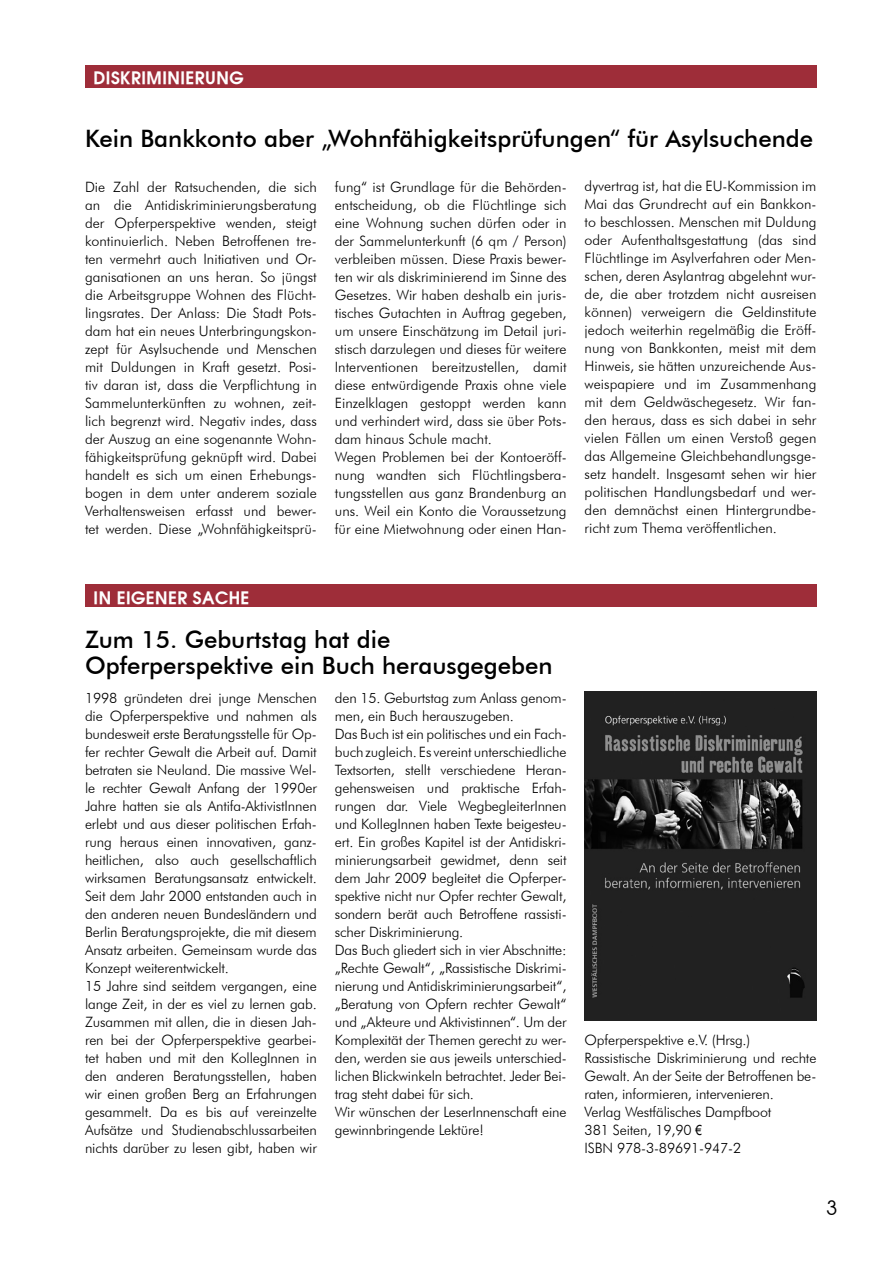
<style>
.page{position:relative;width:893px;height:1263px;background:#fff}
.page>*{position:absolute;margin:0;border:0;box-sizing:border-box;transform-origin:0 0}
.t1{font:500 24px/25.5px "Futura BT";color:#000}
.t2{font:21px "Andrea Normal";color:#000}
.t3{font:700 18px "Andrea";letter-spacing:.025em;color:#fff}
.t4{font:300 14.25px/18px "Futura BT";letter-spacing:-.01em;color:#000}
.s1{font-family:"Arial Narrow";font-weight:400}
</style>
<div class="page">
<div style="left:85px;top:65px;width:731px;height:23px;background:#9e2d39"></div>
<div style="left:85px;top:585px;width:731px;height:22px;background:#9e2d39"></div>
<img style="left:585px;top:692px;width:231px;height:328px">
<p class="t3" style="left:94px;top:67px;width:152px">DISKRIMINIERUNG</p>
<p class="t3" style="left:94px;top:67px;width:99px">Bleiberecht</p>
<h1 class="t1" style="left:85px;top:126px;width:730px">Kein Bankkonto aber „Wohnfähigkeitsprüfungen“ für Asylsuchende</h1>
<p class="t4" style="left:85px;top:177px;width:233px;text-align:justify">Die Zahl der Ratsuchenden, die sich an die Antidiskriminierungsberatung der Opferperspektive wenden, steigt kontinuierlich. Neben Betroffenen tre&shy;ten vermehrt auch Initiativen und Or&shy;ganisationen an uns heran. So jüngst die Arbeitsgruppe Wohnen des Flücht&shy;lingsrates. Der Anlass: Die Stadt Pots&shy;dam hat ein neues Unterbringungskon&shy;zept für Asylsuchende und Menschen mit Duldungen in Kraft gesetzt. Posi&shy;tiv daran ist, dass die Verpflichtung in Sammelunterkünften zu wohnen, zeit&shy;lich begrenzt wird. Negativ indes, dass der Auszug an eine sogenannte Wohn&shy;fähigkeitsprüfung geknüpft wird. Dabei handelt es sich um einen Erhebungs&shy;bogen in dem unter anderem soziale Verhaltensweisen erfasst und bewer&shy;tet werden. Diese „Wohnfähigkeitsprü-</p>
<p class="t4" style="left:335px;top:177px;width:233px">fung“ ist Grundlage für die Behörden&shy;entscheidung, ob die Flüchtlinge sich eine Wohnung suchen dürfen oder in der Sammelunterkunft (6 qm / Person) verbleiben müssen. Diese Praxis bewer&shy;ten wir als diskriminierend im Sinne des Gesetzes. Wir haben deshalb ein juris&shy;tisches Gutachten in Auftrag gegeben, um unsere Einschätzung im Detail juri&shy;stisch darzulegen und dieses für weitere Interventionen bereitzustellen, damit diese entwürdigende Praxis ohne viele Einzelklagen gestoppt werden kann und verhindert wird, dass sie über Pots&shy;dam hinaus Schule macht.<br>Wegen Problemen bei der Kontoeröff&shy;nung wandten sich Flüchtlingsbera&shy;tungsstellen aus ganz Brandenburg an uns. Weil ein Konto die Voraussetzung für eine Mietwohnung oder einen Han-</p>
<p class="t4" style="left:585px;top:177px;width:233px;text-align:justify">dyvertrag ist, hat die EU-Kommission im Mai das Grundrecht auf ein Bankkon&shy;to beschlossen. Menschen mit Duldung oder Aufenthaltsgestattung (das sind Flüchtlinge im Asylverfahren oder Men&shy;schen, deren Asylantrag abgelehnt wur&shy;de, die aber trotzdem nicht ausreisen können) verweigern die Geldinstitute jedoch weiterhin regelmäßig die Eröff&shy;nung von Bankkonten, meist mit dem Hinweis, sie hätten unzureichende Aus&shy;weispapiere und im Zusammenhang mit dem Geldwäschegesetz. Wir fan&shy;den heraus, dass es sich dabei in sehr vielen Fällen um einen Verstoß gegen das Allgemeine Gleichbehandlungsge&shy;setz handelt. Insgesamt sehen wir hier politischen Handlungsbedarf und wer&shy;den demnächst einen Hintergrundbe&shy;richt zum Thema veröffentlichen.</p>
<p class="t3" style="left:94px;top:586px;width:157px">IN EIGENER SACHE</p>
<p class="t3" style="left:94px;top:586px;width:99px">Bleiberecht</p>
<h1 class="t1" style="left:85px;top:627px;width:469px">Zum 15. Geburtstag hat die<br>Opferperspektive ein Buch herausgegeben</h1>
<p class="t4" style="left:85px;top:688px;width:233px">1998 gründeten drei junge Menschen die Opferperspektive und nahmen als bundesweit erste Beratungsstelle für Op&shy;fer rechter Gewalt die Arbeit auf. Damit betraten sie Neuland. Die massive Wel&shy;le rechter Gewalt Anfang der 1990er Jahre hatten sie als Antifa-AktivistInnen erlebt und aus dieser politischen Erfah&shy;rung heraus einen innovativen, ganz&shy;heitlichen, also auch gesellschaftlich wirksamen Beratungsansatz entwickelt.<br>Seit dem Jahr 2000 entstanden auch in den anderen neuen Bundesländern und Berlin Beratungsprojekte, die mit diesem Ansatz arbeiten. Gemeinsam wurde das Konzept weiterentwickelt.<br>15 Jahre sind seitdem vergangen, eine lange Zeit, in der es viel zu lernen gab.<br>Zusammen mit allen, die in diesen Jah&shy;ren bei der Opferperspektive gearbei&shy;tet haben und mit den KollegInnen in den anderen Beratungsstellen, haben wir einen großen Berg an Erfahrungen gesammelt. Da es bis auf vereinzelte Aufsätze und Studienabschlussarbeiten nichts darüber zu lesen gibt, haben wir</p>
<p class="t4" style="left:335px;top:688px;width:233px">den 15. Geburtstag zum Anlass genom&shy;men, ein Buch herauszugeben.<br>Das Buch ist ein politisches und ein Fach&shy;buch zugleich. Es vereint unterschiedliche Textsorten, stellt verschiedene Heran&shy;gehensweisen und praktische Erfah&shy;rungen dar. Viele WegbegleiterInnen und KollegInnen haben Texte beigesteu&shy;ert. Ein großes Kapitel ist der Antidiskri&shy;minierungsarbeit gewidmet, denn seit dem Jahr 2009 begleitet die Opferper&shy;spektive nicht nur Opfer rechter Gewalt, sondern berät auch Betroffene rassisti&shy;scher Diskriminierung.<br>Das Buch gliedert sich in vier Abschnitte: „Rechte Gewalt“, „Rassistische Diskrimi&shy;nierung und Antidiskriminierungsarbeit“, „Beratung von Opfern rechter Gewalt“ und „Akteure und Aktivistinnen“. Um der Komplexität der Themen gerecht zu wer&shy;den, werden sie aus jeweils unterschied&shy;lichen Blickwinkeln betrachtet. Jeder Bei&shy;trag steht dabei für sich.<br>Wir wünschen der LeserInnenschaft eine gewinnbringende Lektüre!</p>
<p class="t4" style="left:585px;top:1030px;width:233px">Opferperspektive e.V. (Hrsg.)<br>Rassistische Diskriminierung und rechte<br>Gewalt. An der Seite der Betroffenen be&shy;raten, informieren, intervenieren.<br>Verlag Westfälisches Dampfboot<br>381 Seiten, 19,90 <span class="s1">€<br></span>ISBN 978-3-89691-947-2</p>
<h2 class="t2" style="left:826px;top:1195px;width:12px">3</h2>
</div>
